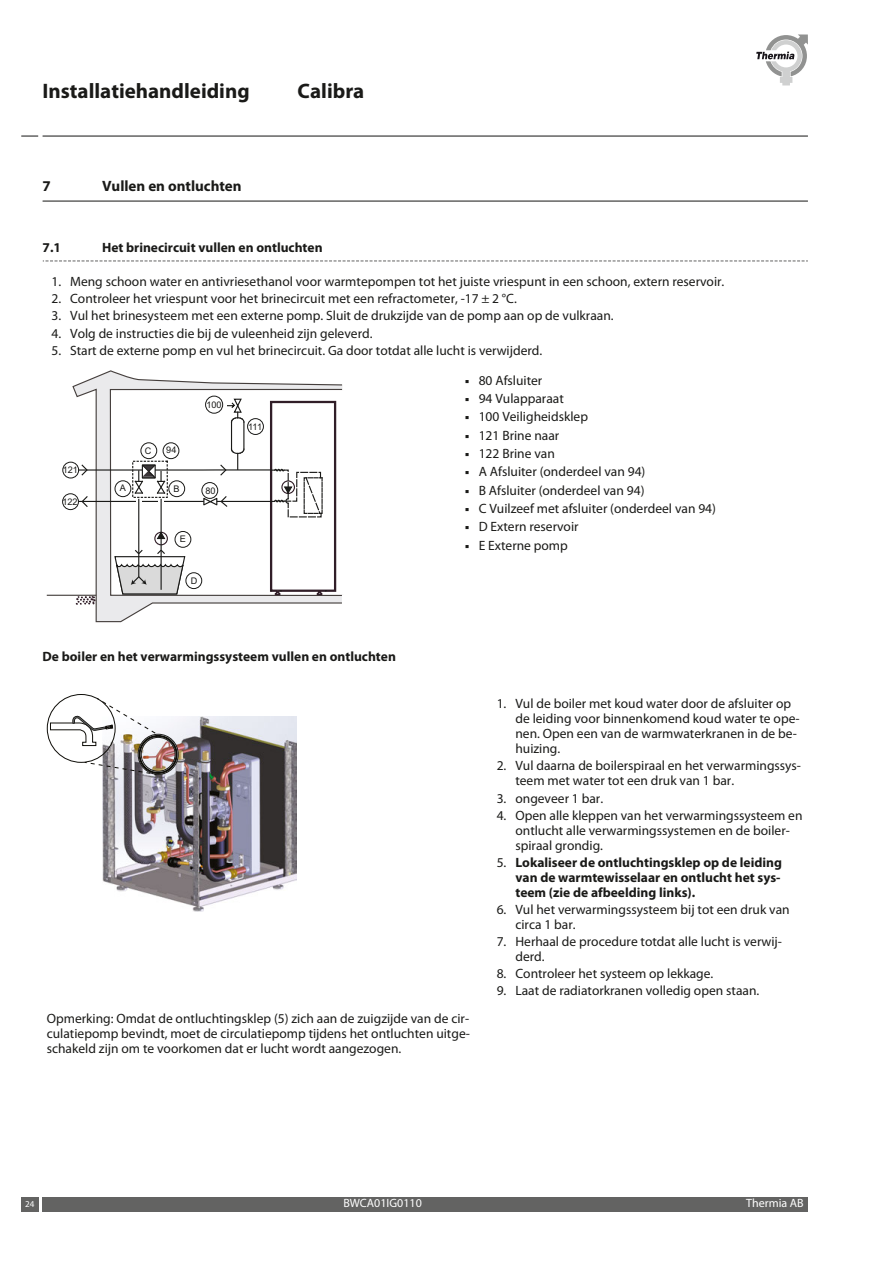
<style>
.page{position:relative;width:893px;height:1263px;background:#fff}
.page>*{position:absolute;margin:0;border:0;box-sizing:border-box;transform-origin:0 0}
.t1{font:700 21px "Myriad Pro";color:#1a1a18}
.t2{font:700 15px "Myriad Pro";color:#1a1a18}
.t3{font:13.5px/15px "Myriad Pro";color:#1a1a18}
.t4{font:700 13.5px/15px "Myriad Pro";color:#1a1a18;text-align:justify}
.t5{font:12px "Myriad Pro";color:#fff}
.t6{font:9.15px "Arial";color:#1a1a18}
.t7{font:9px "Myriad Pro";color:#fff}
.s1{font-family:"Arial"}
.s2{font-weight:400}
</style>
<div class="page">
<hr style="left:43px;top:200px;width:765px;height:2px;background:#636362">
<svg style="left:43px;top:261px;width:765px;height:1px"></svg>
<hr style="left:47px;top:595px;width:53px;height:1px;background:#453f3d">
<svg style="left:72px;top:371px;width:271px;height:251px"></svg>
<div style="left:271px;top:402px;width:64px;height:189px;background:#fff"></div>
<div style="left:270px;top:401px;width:66px;height:191px;border:2px solid #311e28"></div>
<svg style="left:271px;top:589px;width:11px;height:7px"></svg>
<svg style="left:315px;top:589px;width:12px;height:7px"></svg>
<svg style="left:81px;top:464px;width:8px;height:12px"></svg>
<svg style="left:81px;top:495px;width:8px;height:13px"></svg>
<hr style="left:79px;top:469px;width:192px;height:2px;background:#1a1a18">
<hr style="left:78px;top:501px;width:126px;height:1px;background:#1a1a18">
<div style="left:141px;top:442px;width:16px;height:17px;border:1px solid #1a1a18;border-radius:50%"></div>
<div style="left:163px;top:442px;width:16px;height:17px;border:1px solid #1a1a18;border-radius:50%"></div>
<div style="left:62px;top:493px;width:17px;height:17px;border:1px solid #1a1a18;border-radius:50%"></div>
<div style="left:63px;top:462px;width:16px;height:16px;border:1px solid #1a1a18;border-radius:50%"></div>
<div style="left:202px;top:482px;width:16px;height:17px;border:1px solid #1a1a18;border-radius:50%"></div>
<svg style="left:203px;top:398px;width:120px;height:120px"></svg>
<div style="left:206px;top:396px;width:17px;height:17px;background:#fff;border-radius:50%"></div>
<div style="left:205px;top:396px;width:18px;height:17px;border:1px solid #1a1a18;border-radius:50%"></div>
<div style="left:186px;top:572px;width:16px;height:17px;border:1px solid #1a1a18;border-radius:50%"></div>
<svg style="left:76px;top:596px;width:19px;height:9px"></svg>
<div style="left:175px;top:531px;width:16px;height:17px;border:1px solid #1a1a18;border-radius:50%"></div>
<svg style="left:114px;top:460px;width:72px;height:135px"></svg>
<svg style="left:756px;top:34px;width:52px;height:51px"></svg>
<svg style="left:21px;top:135px;width:17px;height:2px"></svg>
<hr style="left:43px;top:135px;width:765px;height:2px;background:#636362">
<div style="left:43px;top:1197px;width:765px;height:15px;background:#636362"></div>
<div style="left:21px;top:1197px;width:17px;height:15px;background:#636362"></div>
<img style="left:102px;top:716px;width:195px;height:195px">
<svg style="left:50px;top:697px;width:128px;height:78px"></svg>
<h1 class="t1" style="left:43px;top:79px;width:209px">Installatiehandleiding</h1>
<h1 class="t1" style="left:298px;top:79px;width:68px">Calibra</h1>
<p class="t2" style="left:43px;top:178px;width:10px">7</p>
<p class="t2" style="left:102px;top:178px;width:141px">Vullen en ontluchten</p>
<p class="t4" style="left:43px;top:240px;width:20px">7.1</p>
<p class="t4" style="left:102px;top:240px;width:222px">Het brinecircuit vullen en ontluchten</p>
<p class="t3" style="left:51px;top:274px;width:674px">1. Meng schoon water en antivriesethanol voor warmtepompen tot het juiste vriespunt in een schoon, extern reservoir.</p>
<p class="t3" style="left:51px;top:291px;width:467px">2. Controleer het vriespunt voor het brinecircuit met een refractometer, -17 ± 2 °C.</p>
<p class="t3" style="left:51px;top:308px;width:564px">3. Vul het brinesysteem met een externe pomp. Sluit de drukzijde van de pomp aan op de vulkraan.</p>
<p class="t3" style="left:51px;top:325px;width:323px">4. Volg de instructies die bij de vuleenheid zijn geleverd.</p>
<p class="t3" style="left:51px;top:342px;width:492px">5. Start de externe pomp en vul het brinecircuit. Ga door totdat alle lucht is verwijderd.</p>
<p class="t6" style="left:63px;top:465px;width:17px">121</p>
<p class="t6" style="left:62px;top:496px;width:17px">122</p>
<p class="t6" style="left:120px;top:483px;width:8px">A</p>
<p class="t6" style="left:145px;top:445px;width:8px">C</p>
<p class="t6" style="left:166px;top:445px;width:12px">94</p>
<p class="t6" style="left:206px;top:399px;width:17px">100</p>
<p class="t6" style="left:174px;top:483px;width:8px">B</p>
<p class="t6" style="left:206px;top:485px;width:12px">80</p>
<p class="t6" style="left:180px;top:534px;width:8px">E</p>
<p class="t6" style="left:191px;top:575px;width:8px">D</p>
<p class="t6" style="left:248px;top:421px;width:15px">111</p>
<p class="t4" style="left:43px;top:649px;width:355px">De boiler en het verwarmingssysteem vullen en ontluchten</p>
<p class="t3" style="left:465px;top:372px;width:79px"><span class="s1">▪</span> 80 Afsluiter</p>
<p class="t3" style="left:465px;top:391px;width:100px"><span class="s1">▪</span> 94 Vulapparaat</p>
<p class="t3" style="left:465px;top:409px;width:125px"><span class="s1">▪</span> 100 Veiligheidsklep</p>
<p class="t3" style="left:465px;top:427px;width:96px"><span class="s1">▪</span> 121 Brine naar</p>
<p class="t3" style="left:465px;top:446px;width:91px"><span class="s1">▪</span> 122 Brine van</p>
<p class="t3" style="left:465px;top:464px;width:182px"><span class="s1">▪</span> A Afsluiter (onderdeel van 94)</p>
<p class="t3" style="left:465px;top:482px;width:181px"><span class="s1">▪</span> B Afsluiter (onderdeel van 94)</p>
<p class="t3" style="left:465px;top:501px;width:253px"><span class="s1">▪</span> C Vuilzeef met afsluiter (onderdeel van 94)</p>
<p class="t3" style="left:465px;top:519px;width:115px"><span class="s1">▪</span> D Extern reservoir</p>
<p class="t3" style="left:465px;top:537px;width:104px"><span class="s1">▪</span> E Externe pomp</p>
<p class="t3" style="left:515px;top:696px;width:286px;text-indent:-19px">1. Vul de boiler met koud water door de afsluiter op de leiding voor binnenkomend koud water te ope&shy;nen. Open een van de warmwaterkranen in de be&shy;huizing.</p>
<p class="t3" style="left:515px;top:758px;width:287px;text-indent:-19px">2. Vul daarna de boilerspiraal en het verwarmingssys&shy;teem met water tot een druk van 1 bar.</p>
<p class="t3" style="left:497px;top:790px;width:108px">3. ongeveer 1 bar.</p>
<p class="t3" style="left:515px;top:807px;width:289px;text-indent:-19px">4. Open alle kleppen van het verwarmingssysteem en ontlucht alle verwarmingssystemen en de boiler&shy;spiraal grondig.</p>
<p class="t4" style="left:515px;top:855px;width:268px;text-indent:-19px"><span class="s2">5.</span> Lokaliseer de ontluchtingsklep op de leiding van de warmtewisselaar en ontlucht het sys&shy;teem (zie de afbeelding links).</p>
<p class="t3" style="left:515px;top:902px;width:276px;text-indent:-19px">6. Vul het verwarmingssysteem bij tot een druk van circa 1 bar.</p>
<p class="t3" style="left:515px;top:934px;width:268px;text-indent:-19px">7. Herhaal de procedure totdat alle lucht is verwij&shy;derd.</p>
<p class="t3" style="left:497px;top:966px;width:218px">8. Controleer het systeem op lekkage.</p>
<p class="t3" style="left:497px;top:983px;width:264px">9. Laat de radiatorkranen volledig open staan.</p>
<p class="t3" style="left:47px;top:1011px;width:425px;text-align:justify">Opmerking: Omdat de ontluchtingsklep (5) zich aan de zuigzijde van de cir&shy;culatiepomp bevindt, moet de circulatiepomp tijdens het ontluchten uitge&shy;schakeld zijn om te voorkomen dat er lucht wordt aangezogen.</p>
<p class="t7" style="left:25px;top:1198px;width:11px">24</p>
<p class="t5" style="left:343px;top:1195px;width:80px">BWCA01IG0110</p>
<p class="t5" style="left:746px;top:1195px;width:59px">Thermia AB</p>
</div>
